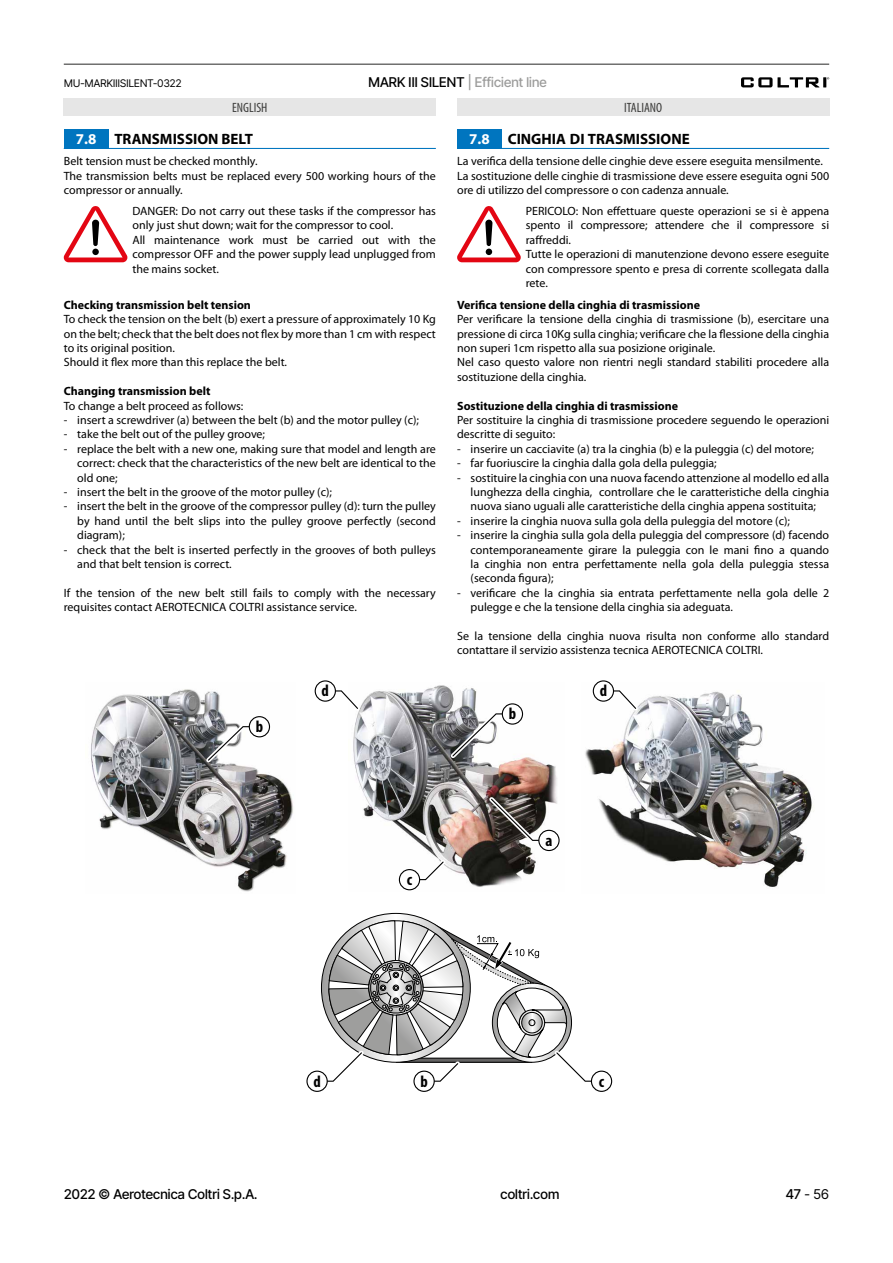
<style>
.page{position:relative;width:893px;height:1263px;background:#fff}
.page>*{position:absolute;margin:0;border:0;box-sizing:border-box;transform-origin:0 0}
.t1{font:700 condensed 16.5px "Myriad Pro";color:#000}
.t2{font:700 15px "Myriad Pro";color:#000}
.t3{font:500 13.5px "Inter";letter-spacing:-.04em;color:#000}
.t4{font:500 13.5px "Inter";letter-spacing:-.04em;color:#9d9d9c}
.t5{font:condensed 13.5px "Myriad Pro";color:#3c3c3b}
.t6{font:13.5px "Inter";color:#000}
.t7{font:12px/14.4px "Myriad Pro";color:#000}
.t8{font:700 12px "Myriad Pro";color:#000}
.t9{font:10.5px "Inter";letter-spacing:-.04em;color:#000}
.s1{color:#000}
.s2{color:#fff}
.s3{font-weight:500}
</style>
<div class="page">
<hr style="left:64px;top:64px;width:765px;height:1px;background:#282827">
<svg style="left:741px;top:77px;width:88px;height:11px"></svg>
<img style="left:353px;top:685px;width:204px;height:202px">
<img style="left:585px;top:690px;width:229px;height:197px">
<img style="left:91px;top:689px;width:203px;height:203px">
<div style="left:313px;top:679px;width:25px;height:24px;border:4px solid #fff;border-radius:50%"></div>
<svg style="left:321px;top:686px;width:43px;height:29px"></svg>
<div style="left:315px;top:681px;width:20px;height:20px;background:#fff;border-radius:50%"></div>
<div style="left:315px;top:680px;width:21px;height:22px;border:1px solid #000;border-radius:50%"></div>
<div style="left:591px;top:679px;width:25px;height:24px;border:4px solid #fff;border-radius:50%"></div>
<svg style="left:599px;top:686px;width:43px;height:29px"></svg>
<div style="left:593px;top:681px;width:20px;height:20px;background:#fff;border-radius:50%"></div>
<div style="left:593px;top:680px;width:21px;height:22px;border:1px solid #000;border-radius:50%"></div>
<div style="left:589px;top:1069px;width:25px;height:24px;border:4px solid #fff;border-radius:50%"></div>
<svg style="left:591px;top:1071px;width:21px;height:20px"></svg>
<div style="left:591px;top:1070px;width:21px;height:22px;border:1px solid #000;border-radius:50%"></div>
<div style="left:537px;top:828px;width:24px;height:25px;border:4px solid #fff;border-radius:50%"></div>
<svg style="left:485px;top:793px;width:68px;height:52px;background:#635c58"></svg>
<div style="left:539px;top:830px;width:20px;height:20px;background:#fff;border-radius:50%"></div>
<div style="left:538px;top:830px;width:22px;height:21px;border:1px solid #000;border-radius:50%"></div>
<div style="left:247px;top:714px;width:25px;height:25px;border:4px solid #fff;border-radius:50%"></div>
<svg style="left:202px;top:722px;width:62px;height:44px"></svg>
<div style="left:249px;top:717px;width:20px;height:20px;background:#fff;border-radius:50%"></div>
<div style="left:249px;top:716px;width:21px;height:21px;border:1px solid #000;border-radius:50%"></div>
<div style="left:500px;top:702px;width:25px;height:24px;border:4px solid #fff;border-radius:50%"></div>
<svg style="left:447px;top:709px;width:70px;height:53px"></svg>
<div style="left:502px;top:704px;width:20px;height:20px;background:#fff;border-radius:50%"></div>
<div style="left:502px;top:703px;width:21px;height:22px;border:1px solid #000;border-radius:50%"></div>
<div style="left:305px;top:1069px;width:24px;height:24px;border:4px solid #fff;border-radius:50%"></div>
<svg style="left:307px;top:1071px;width:20px;height:20px"></svg>
<div style="left:306px;top:1070px;width:22px;height:22px;border:1px solid #000;border-radius:50%"></div>
<div style="left:412px;top:1069px;width:24px;height:24px;border:4px solid #fff;border-radius:50%"></div>
<svg style="left:312px;top:913px;width:294px;height:173px"></svg>
<div style="left:414px;top:1071px;width:20px;height:20px;background:#fff;border-radius:50%"></div>
<div style="left:413px;top:1070px;width:22px;height:22px;border:1px solid #000;border-radius:50%"></div>
<div style="left:397px;top:867px;width:25px;height:25px;border:4px solid #fff;border-radius:50%"></div>
<svg style="left:405px;top:856px;width:44px;height:28px"></svg>
<div style="left:399px;top:869px;width:21px;height:21px;background:#fff;border-radius:50%"></div>
<div style="left:399px;top:869px;width:21px;height:21px;border:1px solid #000;border-radius:50%"></div>
<div style="left:64px;top:99px;width:372px;height:17px;background:#e6e6e6"></div>
<div style="left:64px;top:129px;width:44px;height:19px;background:#0075bf"></div>
<hr style="left:64px;top:148px;width:44px;height:1px;background:#0075bf">
<hr style="left:108px;top:148px;width:328px;height:1px;background:#0075bf">
<svg style="left:64px;top:206px;width:63px;height:56px"></svg>
<div style="left:457px;top:99px;width:372px;height:17px;background:#e6e6e6"></div>
<div style="left:457px;top:129px;width:45px;height:19px;background:#0075bf"></div>
<hr style="left:457px;top:148px;width:45px;height:1px;background:#0075bf">
<hr style="left:502px;top:148px;width:327px;height:1px;background:#0075bf">
<svg style="left:457px;top:206px;width:64px;height:56px"></svg>
<p class="t9" style="left:64px;top:76px;width:120px">MU-MARKIIISILENT-0322</p>
<p class="t4" style="left:368px;top:72px;width:181px"><span class="s1">MARK III SILENT</span> | Efficient line</p>
<p class="t5" style="left:232px;top:100px;width:37px">ENGLISH</p>
<p class="t5" style="left:624px;top:100px;width:40px">ITALIANO</p>
<p class="t2" style="left:76px;top:129px;width:179px"><span class="s2">7.8</span> TRANSMISSION BELT</p>
<p class="t7" style="left:64px;top:154px;width:374px">Belt tension must be checked monthly.<br>The transmission belts must be replaced every 500 working hours of the compressor or annually.</p>
<p class="t7" style="left:132px;top:204px;width:305px">DANGER: Do not carry out these tasks if the compressor has only just shut down; wait for the compressor to cool.<br>All maintenance work must be carried out with the compressor OFF and the power supply lead unplugged from the mains socket.</p>
<p class="t8" style="left:64px;top:297px;width:189px">Checking transmission belt tension</p>
<p class="t7" style="left:64px;top:312px;width:374px">To check the tension on the belt (b) exert a pressure of approximately 10 Kg on the belt; check that the belt does not flex by more than 1 cm with respect to its original position.<br>Should it flex more than this replace the belt.</p>
<p class="t8" style="left:64px;top:383px;width:148px">Changing transmission belt</p>
<p class="t7" style="left:64px;top:398px;width:181px">To change a belt proceed as follows:</p>
<p class="t7" style="left:64px;top:413px;width:357px">- insert a screwdriver (a) between the belt (b) and the motor pulley (c);</p>
<p class="t7" style="left:64px;top:427px;width:203px">- take the belt out of the pulley groove;</p>
<p class="t7" style="left:77px;top:441px;width:360px;text-align:justify;text-indent:-14px">- replace the belt with a new one, making sure that model and length are correct: check that the characteristics of the new belt are identical to the old one;</p>
<p class="t7" style="left:64px;top:485px;width:270px">- insert the belt in the groove of the motor pulley (c);</p>
<p class="t7" style="left:77px;top:499px;width:360px;text-align:justify;text-indent:-14px">- insert the belt in the groove of the compressor pulley (d): turn the pulley by hand until the belt slips into the pulley groove perfectly (second diagram);</p>
<p class="t7" style="left:77px;top:542px;width:360px;text-indent:-14px">- check that the belt is inserted perfectly in the grooves of both pulleys and that belt tension is correct.</p>
<p class="t7" style="left:64px;top:585px;width:374px">If the tension of the new belt still fails to comply with the necessary requisites contact AEROTECNICA COLTRI assistance service.</p>
<p class="t2" style="left:469px;top:129px;width:222px"><span class="s2">7.8</span> CINGHIA DI TRASMISSIONE</p>
<p class="t7" style="left:457px;top:154px;width:374px">La verifica della tensione delle cinghie deve essere eseguita mensilmente.<br>La sostituzione delle cinghie di trasmissione deve essere eseguita ogni 500 ore di utilizzo del compressore o con cadenza annuale.</p>
<p class="t7" style="left:526px;top:204px;width:305px">PERICOLO: Non effettuare queste operazioni se si è appena spento il compressore; attendere che il compressore si raffreddi.<br>Tutte le operazioni di manutenzione devono essere eseguite con compressore spento e presa di corrente scollegata dalla rete.</p>
<p class="t8" style="left:457px;top:297px;width:245px">Verifica tensione della cinghia di trasmissione</p>
<p class="t7" style="left:457px;top:312px;width:374px">Per verificare la tensione della cinghia di trasmissione (b), esercitare una pressione di circa 10Kg sulla cinghia; verificare che la flessione della cinghia non superi 1cm rispetto alla sua posizione originale.<br>Nel caso questo valore non rientri negli standard stabiliti procedere alla sostituzione della cinghia.</p>
<p class="t8" style="left:457px;top:398px;width:222px">Sostituzione della cinghia di trasmissione</p>
<p class="t7" style="left:457px;top:413px;width:374px">Per sostituire la cinghia di trasmissione procedere seguendo le operazioni descritte di seguito:</p>
<p class="t7" style="left:457px;top:441px;width:358px">- inserire un cacciavite (a) tra la cinghia (b) e la puleggia (c) del motore;</p>
<p class="t7" style="left:457px;top:456px;width:261px">- far fuoriuscire la cinghia dalla gola della puleggia;</p>
<p class="t7" style="left:471px;top:470px;width:360px;text-align:justify;text-indent:-14px">- sostituire la cinghia con una nuova facendo attenzione al modello ed alla lunghezza della cinghia, controllare che le caratteristiche della cinghia nuova siano uguali alle caratteristiche della cinghia appena sostituita;</p>
<p class="t7" style="left:457px;top:513px;width:334px">- inserire la cinghia nuova sulla gola della puleggia del motore (c);</p>
<p class="t7" style="left:471px;top:528px;width:360px;text-align:justify;text-indent:-14px">- inserire la cinghia sulla gola della puleggia del compressore (d) facendo contemporaneamente girare la puleggia con le mani fino a quando la cinghia non entra perfettamente nella gola della puleggia stessa (seconda figura);</p>
<p class="t7" style="left:471px;top:585px;width:360px;text-indent:-14px">- verificare che la cinghia sia entrata perfettamente nella gola delle 2 pulegge e che la tensione della cinghia sia adeguata.</p>
<p class="t7" style="left:457px;top:629px;width:374px">Se la tensione della cinghia nuova risulta non conforme allo standard contattare il servizio assistenza tecnica AEROTECNICA COLTRI.</p>
<h1 class="t1" style="left:256px;top:716px;width:9px">b</h1>
<h1 class="t1" style="left:322px;top:681px;width:9px">d</h1>
<h1 class="t1" style="left:600px;top:681px;width:9px">d</h1>
<h1 class="t1" style="left:407px;top:869px;width:7px">c</h1>
<h1 class="t1" style="left:509px;top:704px;width:9px">b</h1>
<h1 class="t1" style="left:545px;top:830px;width:8px">a</h1>
<h1 class="t1" style="left:313px;top:1071px;width:9px">d</h1>
<h1 class="t1" style="left:420px;top:1071px;width:9px">b</h1>
<h1 class="t1" style="left:599px;top:1071px;width:7px">c</h1>
<p class="t3" style="left:64px;top:1184px;width:195px">2022 © Aerotecnica Coltri S.p.A.</p>
<p class="t3" style="left:500px;top:1184px;width:61px">coltri.com</p>
<p class="t6" style="left:785px;top:1184px;width:45px"><span class="s3">47</span> - 56</p>
</div>
